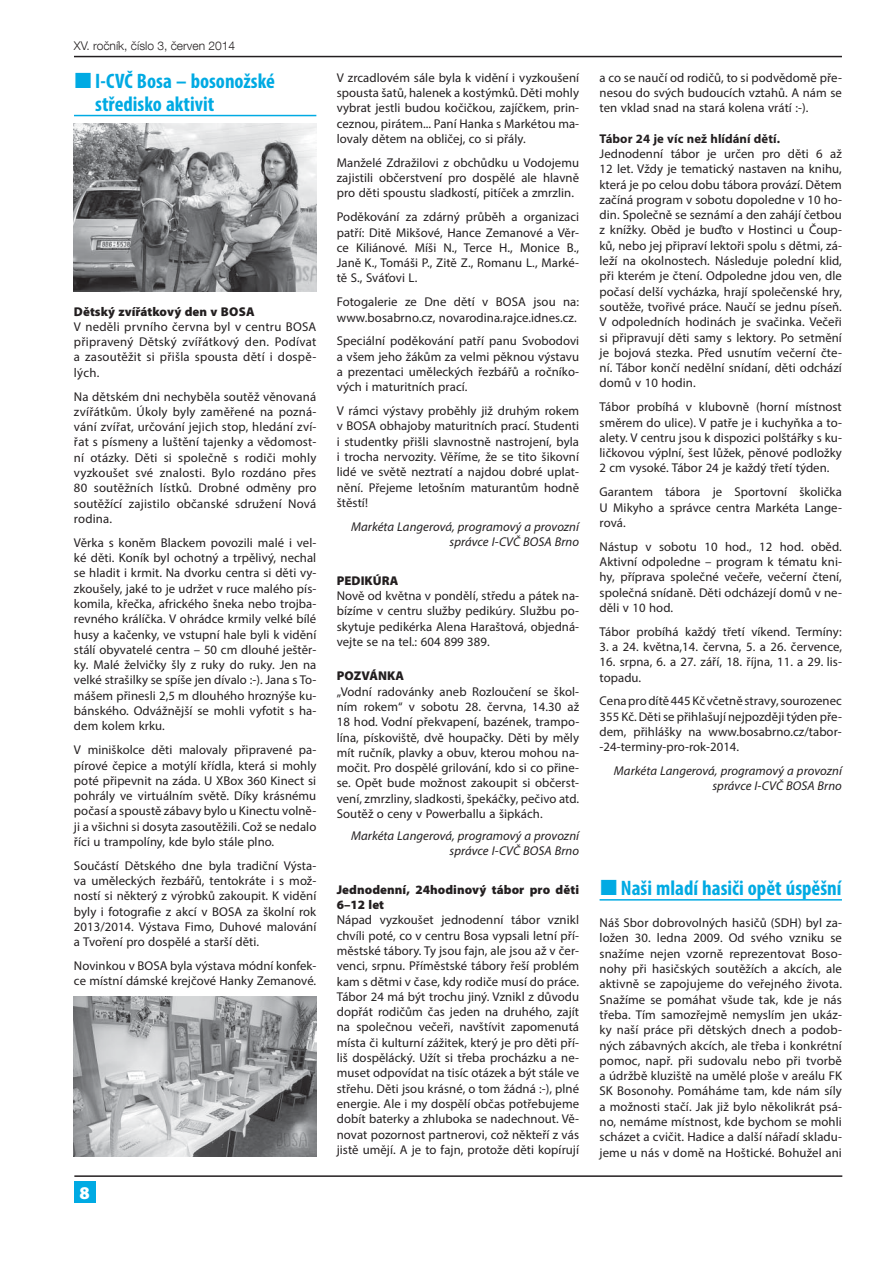
<style>
.page{position:relative;width:893px;height:1263px;background:#fff}
.page>*{position:absolute;margin:0;border:0;box-sizing:border-box;transform-origin:0 0}
.t1{font:700 condensed 21px/22.5px "Myriad Pro";color:#00aae3}
.t2{font:900 18px "Myriad Pro";color:#fff}
.t3{font:12.75px/15.3px "Myriad Pro";letter-spacing:.005em;color:#231f20;text-align:justify}
.t4{font:italic 12.75px/15.3px "Myriad Pro";letter-spacing:.005em;color:#231f20;text-align:right}
.t5{font:900 12.75px/15.3px "Myriad Pro";letter-spacing:.005em;color:#231f20}
.t6{font:700 12.75px "Myriad Pro";letter-spacing:.005em;color:#231f20}
.t7{font:300 12px "Helvetica Neue LT Com";color:#231f20}
</style>
<div class="page">
<hr style="left:74px;top:56px;width:768px;height:1px;background:#231f20">
<hr style="left:74px;top:1175px;width:768px;height:2px;background:#231f20">
<div style="left:74px;top:1181px;width:21px;height:21px;background:#00aae3"></div>
<hr style="left:74px;top:115px;width:242px;height:1px;background:#00aae3">
<img style="left:74px;top:123px;width:242px;height:169px">
<hr style="left:600px;top:899px;width:242px;height:1px;background:#00aae3">
<img style="left:74px;top:996px;width:242px;height:161px">
<p class="t7" style="left:74px;top:42px;width:163px">XV. ročník, číslo 3, červen 2014</p>
<h1 class="t1" style="left:95px;top:72px;width:181px">I-CVČ Bosa – bosonožské středisko aktivit</h1>
<p class="t5" style="left:74px;top:305px;width:182px">Dětský zvířátkový den v BOSA</p>
<p class="t3" style="left:74px;top:320px;width:244px">V neděli prvního června byl v centru BOSA připravený Dětský zvířátkový den. Podívat a zasoutěžit si přišla spousta dětí i dospě&shy;lých.</p>
<p class="t3" style="left:74px;top:390px;width:244px">Na dětském dni nechyběla soutěž věnovaná zvířátkům. Úkoly byly zaměřené na pozná&shy;vání zvířat, určování jejich stop, hledání zví&shy;řat s písmeny a luštění tajenky a vědomost&shy;ní otázky. Děti si společně s rodiči mohly vyzkoušet své znalosti. Bylo rozdáno přes 80 soutěžních lístků. Drobné odměny pro soutěžící zajistilo občanské sdružení Nová ro dina.</p>
<p class="t3" style="left:74px;top:536px;width:244px">Věrka s koněm Blackem povozili malé i vel&shy;ké děti. Koník byl ochotný a trpělivý, nechal se hladit i krmit. Na dvorku centra si děti vy&shy;zkoušely, jaké to je udržet v ruce malého pís&shy;komila, křečka, afrického šneka nebo trojba&shy;revného králíčka. V ohrádce krmily velké bílé husy a kačenky, ve vstupní hale byli k vidění stálí obyvatelé centra – 50 cm dlouhé ještěr&shy;ky. Malé želvičky šly z ruky do ruky. Jen na velké strašilky se spíše jen dívalo :-). Jana s To&shy;mášem přinesli 2,5 m dlouhého hroznýše ku&shy;bánského. Odvážnější se mohli vyfotit s ha&shy;dem kolem krku.</p>
<p class="t3" style="left:74px;top:743px;width:244px">V miniškolce děti malovaly připravené pa&shy;pírové čepice a motýlí křídla, která si mohly poté připevnit na záda. U XBox 360 Kinect si pohrály ve virtuálním světě. Díky krásnému počasí a spoustě zábavy bylo u Kinectu volně&shy;ji a všichni si dosyta zasoutěžili. Což se nedalo říci u trampolíny, kde bylo stále plno.</p>
<p class="t3" style="left:74px;top:859px;width:244px">Součástí Dětského dne byla tradiční Výsta&shy;va uměleckých řezbářů, tentokráte i s mož&shy;ností si některý z výrobků zakoupit. K vidění byly i fotografie z akcí v BOSA za školní rok 2013/2014. Výstava Fimo, Duhové malování a Tvoření pro dospělé a starší děti.</p>
<p class="t3" style="left:74px;top:959px;width:244px">Novinkou v BOSA byla výstava módní konfek&shy;ce místní dámské krejčové Hanky Zemanové.</p>
<h2 class="t2" style="left:79px;top:1186px;width:12px">8</h2>
<p class="t3" style="left:337px;top:71px;width:244px">V zrcadlovém sále byla k vidění i vyzkoušení spousta šatů, halenek a kostýmků. Děti mohly vybrat jestli budou kočičkou, zajíčkem, prin&shy;ceznou, pirátem... Paní Hanka s Markétou ma&shy;lovaly dětem na obličej, co si přály.</p>
<p class="t3" style="left:337px;top:156px;width:244px">Manželé Zdražilovi z obchůdku u Vodojemu zajistili občerstvení pro dospělé ale hlavně pro děti spoustu sladkostí, pitíček a zmrzlin.</p>
<p class="t3" style="left:337px;top:211px;width:244px">Poděkování za zdárný průběh a organizaci patří: Ditě Mikšové, Hance Zemanové a Věr&shy;ce Kiliánové. Míši N., Terce H., Monice B., Janě K., Tomáši P., Zitě Z., Romanu L., Marké&shy;tě S., Sváťovi L.</p>
<p class="t3" style="left:337px;top:296px;width:244px">Fotogalerie ze Dne dětí v BOSA jsou na: www.bosabrno.cz, novarodina.rajce.idnes.cz.</p>
<p class="t3" style="left:337px;top:335px;width:244px">Speciální poděkování patří panu Svobodovi a všem jeho žákům za velmi pěknou výstavu a prezentaci uměleckých řezbářů a ročníko&shy;vých i maturitních prací.</p>
<p class="t3" style="left:337px;top:404px;width:244px">V rámci výstavy proběhly již druhým rokem v BOSA obhajoby maturitních prací. Studenti i studentky přišli slavnostně nastrojení, byla i trocha nervozity. Věříme, že se tito šikovní lidé ve světě neztratí a najdou dobré uplat&shy;nění. Přejeme letošním maturantům hodně štěstí!</p>
<p class="t4" style="left:351px;top:520px;width:229px">Markéta Langerová, programový a provozní správce I-CVČ BOSA Brno</p>
<p class="t5" style="left:337px;top:574px;width:63px">PEDIKÚRA</p>
<p class="t3" style="left:337px;top:589px;width:244px">Nově od května v pondělí, středu a pátek na&shy;bízíme v centru služby pedikúry. Službu po&shy;skytuje pedikérka Alena Haraštová, objedná&shy;vejte se na tel.: 604 899 389.</p>
<p class="t5" style="left:337px;top:670px;width:69px">POZVÁNKA</p>
<p class="t3" style="left:337px;top:685px;width:244px">„Vodní radovánky aneb Rozloučení se škol&shy;ním rokem“ v sobotu 28. června, 14.30 až 18 hod. Vodní překvapení, bazének, trampo&shy;lína, pískoviště, dvě houpačky. Děti by měly mít ručník, plavky a obuv, kterou mohou na&shy;močit. Pro dospělé grilování, kdo si co přine&shy;se. Opět bude možnost zakoupit si občerst&shy;vení, zmrzliny, sladkosti, špekáčky, pečivo atd.<br>Soutěž o ceny v Powerballu a šipkách.</p>
<p class="t4" style="left:351px;top:829px;width:229px">Markéta Langerová, programový a provozní správce I-CVČ BOSA Brno</p>
<p class="t5" style="left:337px;top:883px;width:244px">Jednodenní, 24hodinový tábor pro děti<br>6–12 let</p>
<p class="t3" style="left:337px;top:914px;width:244px">Nápad vyzkoušet jednodenní tábor vznikl chvíli poté, co v centru Bosa vypsali letní pří&shy;městské tábory. Ty jsou fajn, ale jsou až v čer&shy;venci, srpnu. Příměstské tábory řeší problém kam s dětmi v čase, kdy rodiče musí do práce.<br>Tábor 24 má být trochu jiný. Vznikl z důvodu dopřát rodičům čas jeden na druhého, zajít na společnou večeři, navštívit zapomenutá místa či kulturní zážitek, který je pro děti pří&shy;liš dospělácký. Užít si třeba procházku a ne&shy;muset odpovídat na tisíc otázek a být stále ve střehu. Děti jsou krásné, o tom žádná :-), plné energie. Ale i my dospělí občas potřebujeme dobít baterky a zhluboka se nadechnout. Vě&shy;novat pozornost partnerovi, což někteří z vás jistě umějí. A je to fajn, protože děti kopírují</p>
<p class="t3" style="left:600px;top:71px;width:244px">a co se naučí od rodičů, to si podvědomě pře&shy;nesou do svých budoucích vztahů. A nám se ten vklad snad na stará kolena vrátí :-).</p>
<p class="t6" style="left:600px;top:134px;width:182px">Tábor 24 je víc než hlídání dětí.</p>
<p class="t3" style="left:600px;top:147px;width:244px">Jednodenní tábor je určen pro děti 6 až 12 let. Vždy je tematický nastaven na knihu, která je po celou dobu tábora provází. Dětem začíná program v sobotu dopoledne v 10 ho&shy;din. Společně se seznámí a den zahájí četbou z knížky. Oběd je buďto v Hostinci u Čoup&shy;ků, nebo jej připraví lektoři spolu s dětmi, zá&shy;leží na okolnostech. Následuje polední klid, při kterém je čtení. Odpoledne jdou ven, dle počasí delší vycházka, hrají společenské hry, soutěže, tvořivé práce. Naučí se jednu píseň.<br>V odpoledních hodinách je svačinka. Večeři si připravují děti samy s lektory. Po setmění je bojová stezka. Před usnutím večerní čte&shy;ní. Tábor končí nedělní snídaní, děti odchází domů v 10 hodin.</p>
<p class="t3" style="left:600px;top:401px;width:244px">Tábor probíhá v klubovně (horní místnost směrem do ulice). V patře je i kuchyňka a to&shy;alety. V centru jsou k dispozici polštářky s ku&shy;ličkovou výplní, šest lůžek, pěnové podložky 2 cm vysoké. Tábor 24 je každý třetí týden.</p>
<p class="t3" style="left:600px;top:486px;width:244px">Garantem tábora je Sportovní školička U Miky ho a správce centra Markéta Lange&shy;rová.</p>
<p class="t3" style="left:600px;top:540px;width:244px">Nástup v sobotu 10 hod., 12 hod. oběd.<br>Aktivní odpoledne – program k tématu kni&shy;hy, příprava společné večeře, večerní čtení, společná snídaně. Děti odcházejí domů v ne&shy;děli v 10 hod.</p>
<p class="t3" style="left:600px;top:625px;width:244px">Tábor probíhá každý třetí víkend. Termíny:</p>
<p class="t3" style="left:600px;top:640px;width:244px">3. a 24. května,14. června, 5. a 26. července,</p>
<p class="t3" style="left:600px;top:656px;width:244px">16. srpna, 6. a 27. září, 18. října, 11. a 29. lis&shy;topadu.</p>
<p class="t3" style="left:600px;top:695px;width:244px">Cena pro dítě 445 Kč včetně stravy, sourozenec 355 Kč. Děti se přihlašují nejpozději týden pře&shy;dem, přihlášky na www.bosabrno.cz/tabor--24-terminy-pro-rok-2014.</p>
<p class="t4" style="left:614px;top:764px;width:229px">Markéta Langerová, programový a provozní správce I-CVČ BOSA Brno</p>
<h1 class="t1" style="left:621px;top:879px;width:222px">Naši mladí hasiči opět úspěšní</h1>
<p class="t3" style="left:600px;top:916px;width:244px">Náš Sbor dobrovolných hasičů (SDH) byl za&shy;ložen 30. ledna 2009. Od svého vzniku se snažíme nejen vzorně reprezentovat Boso&shy;nohy při hasičských soutěžích a akcích, ale aktivně se zapojujeme do veřejného života.<br>Snažíme se pomáhat všude tak, kde je nás třeba. Tím samozřejmě nemyslím jen ukáz&shy;ky naší práce při dětských dnech a podob&shy;ných zábavných akcích, ale třeba i konkrétní pomoc, např. při sudovalu nebo při tvorbě a údržbě kluziště na umělé ploše v areálu FK SK Bosonohy. Pomáháme tam, kde nám síly a možnosti stačí. Jak již bylo několikrát psá&shy;no, nemáme místnost, kde bychom se mohli scházet a cvičit. Hadice a další nářadí skladu&shy;jeme u nás v domě na Hoštické. Bohužel ani</p>
</div>
